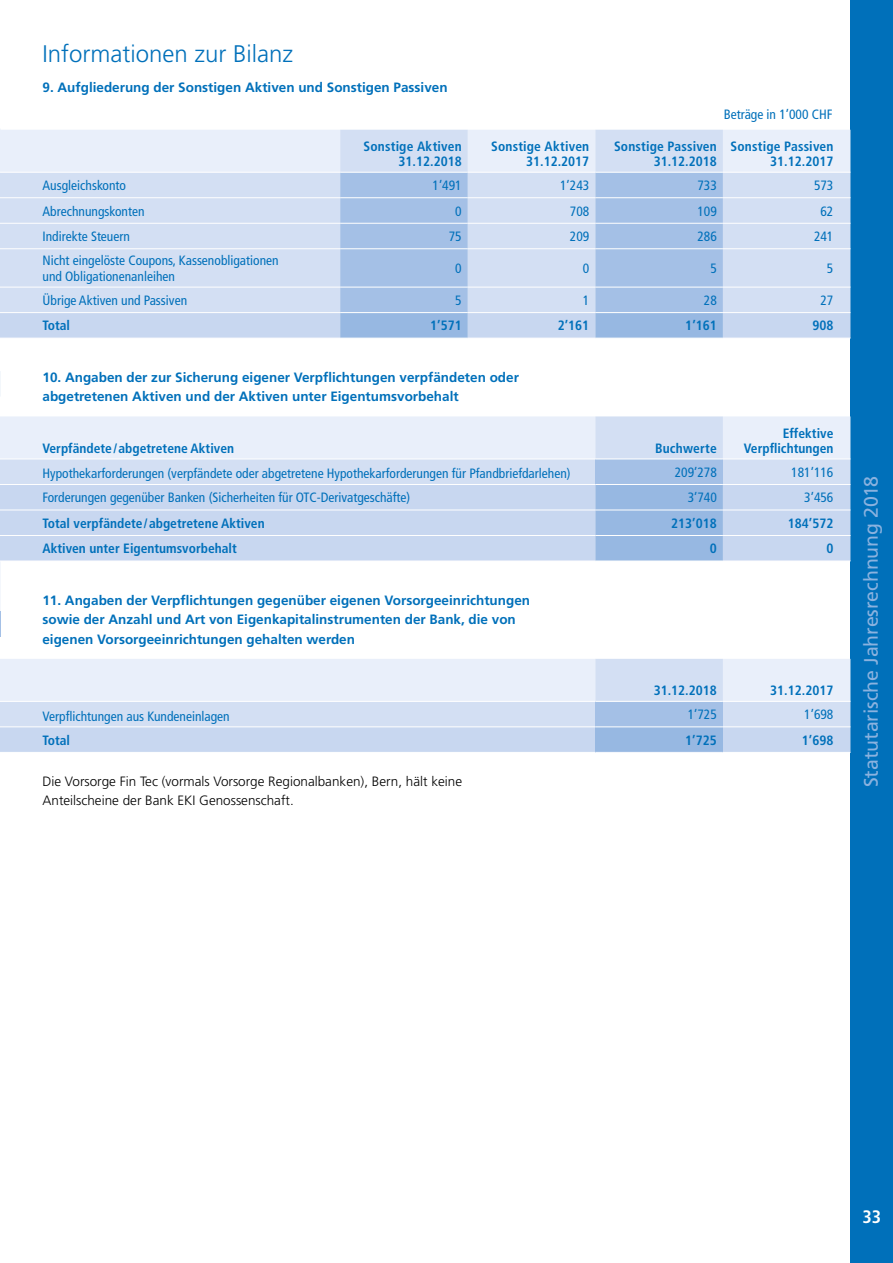
<style>
.page{position:relative;width:893px;height:1263px;background:#fff}
.page>*{position:absolute;margin:0;border:0;box-sizing:border-box;transform-origin:0 0}
.t1{font:300 24px "Frutiger LT Std";color:#0070ba}
.t2{font:19.5px "Frutiger LT Std";letter-spacing:-.005em;color:#8ab2df}
.t3{font:700 condensed 18px "Frutiger LT Std";color:#fff}
.t4{font:condensed 13.5px/16.2px "Frutiger LT Std";color:#0070ba}
.t5{font:700 13.5px/19.5px "Frutiger LT Std";color:#0070ba}
.t6{font:700 condensed 13.5px/15px "Frutiger LT Std";color:#0070ba;text-align:right}
.t7{font:300 13.5px/19.5px "Frutiger LT Std";color:#000}
</style>
<div class="page">
<div style="left:850px;top:0;width:43px;height:1263px;background:#0070ba"></div>
<svg style="left:0;top:130px;width:850px;height:177px;background:#d9e3f4"></svg>
<svg style="left:340px;top:173px;width:383px;height:134px;background:#b4caea"></svg>
<svg style="left:0;top:307px;width:850px;height:31px;background:#bccfec"></svg>
<hr style="left:0;top:172px;width:340px;height:1px;background:#fff">
<hr style="left:340px;top:172px;width:128px;height:1px;background:#fff">
<hr style="left:468px;top:172px;width:127px;height:1px;background:#fff">
<hr style="left:595px;top:172px;width:128px;height:1px;background:#fff">
<hr style="left:723px;top:172px;width:127px;height:1px;background:#fff">
<hr style="left:0;top:197px;width:340px;height:1px;background:#fff">
<hr style="left:340px;top:197px;width:128px;height:1px;background:#fff">
<hr style="left:468px;top:197px;width:127px;height:1px;background:#fff">
<hr style="left:595px;top:197px;width:128px;height:1px;background:#fff">
<hr style="left:723px;top:197px;width:127px;height:1px;background:#fff">
<hr style="left:0;top:223px;width:340px;height:1px;background:#fff">
<hr style="left:340px;top:223px;width:128px;height:1px;background:#fff">
<hr style="left:468px;top:223px;width:127px;height:1px;background:#fff">
<hr style="left:595px;top:223px;width:128px;height:1px;background:#fff">
<hr style="left:723px;top:223px;width:127px;height:1px;background:#fff">
<hr style="left:0;top:248px;width:340px;height:1px;background:#fff">
<hr style="left:340px;top:248px;width:128px;height:1px;background:#fff">
<hr style="left:468px;top:248px;width:127px;height:1px;background:#fff">
<hr style="left:595px;top:248px;width:128px;height:1px;background:#fff">
<hr style="left:723px;top:248px;width:127px;height:1px;background:#fff">
<hr style="left:0;top:287px;width:340px;height:1px;background:#fff">
<hr style="left:340px;top:287px;width:128px;height:1px;background:#fff">
<hr style="left:468px;top:287px;width:127px;height:1px;background:#fff">
<hr style="left:595px;top:287px;width:128px;height:1px;background:#fff">
<hr style="left:723px;top:287px;width:127px;height:1px;background:#fff">
<hr style="left:0;top:312px;width:340px;height:1px;background:#fff">
<hr style="left:340px;top:312px;width:128px;height:1px;background:#fff">
<hr style="left:468px;top:312px;width:127px;height:1px;background:#fff">
<hr style="left:595px;top:312px;width:128px;height:1px;background:#fff">
<hr style="left:723px;top:312px;width:127px;height:1px;background:#fff">
<svg style="left:0;top:416px;width:850px;height:68px;background:#dfe8f7"></svg>
<div style="left:595px;top:459px;width:128px;height:25px;background:#a4c0e6"></div>
<div style="left:0;top:485px;width:850px;height:76px;background:#c8d7f0"></div>
<div style="left:595px;top:485px;width:128px;height:76px;background:#97b8e2"></div>
<hr style="left:0;top:458px;width:595px;height:1px;background:#fff">
<hr style="left:595px;top:458px;width:128px;height:1px;background:#fff">
<hr style="left:723px;top:458px;width:127px;height:1px;background:#fff">
<hr style="left:0;top:510px;width:595px;height:1px;background:#fff">
<hr style="left:0;top:535px;width:595px;height:1px;background:#fff">
<hr style="left:595px;top:510px;width:128px;height:1px;background:#fff">
<hr style="left:595px;top:535px;width:128px;height:1px;background:#fff">
<hr style="left:723px;top:510px;width:127px;height:1px;background:#fff">
<hr style="left:723px;top:535px;width:127px;height:1px;background:#fff">
<svg style="left:0;top:659px;width:850px;height:67px;background:#dfe8f7"></svg>
<div style="left:595px;top:701px;width:128px;height:26px;background:#a4c0e6"></div>
<div style="left:0;top:727px;width:850px;height:25px;background:#c8d7f0"></div>
<div style="left:595px;top:727px;width:128px;height:25px;background:#97b8e2"></div>
<hr style="left:0;top:701px;width:595px;height:1px;background:#fff">
<hr style="left:595px;top:701px;width:128px;height:1px;background:#fff">
<hr style="left:723px;top:701px;width:127px;height:1px;background:#fff">
<hr style="left:595px;top:726px;width:128px;height:1px;background:#fff">
<h1 class="t1" style="left:43px;top:40px;width:252px">Informationen zur Bilanz</h1>
<p class="t5" style="left:43px;top:78px;width:407px">9. Aufgliederung der Sonstigen Aktiven und Sonstigen Passiven</p>
<p class="t4" style="left:724px;top:106px;width:110px">Beträge in 1’000 CHF</p>
<p class="t6" style="left:364px;top:139px;width:100px">Sonstige Aktiven<br>31.12.2018</p>
<p class="t6" style="left:491px;top:139px;width:100px">Sonstige Aktiven<br>31.12.2017</p>
<p class="t6" style="left:614px;top:139px;width:104px">Sonstige Passiven<br>31.12.2018</p>
<p class="t6" style="left:731px;top:139px;width:104px">Sonstige Passiven<br>31.12.2017</p>
<p class="t4" style="left:43px;top:177px;width:85px">Ausgleichskonto</p>
<p class="t4" style="left:433px;top:177px;width:31px">1’491</p>
<p class="t4" style="left:560px;top:177px;width:31px">1’243</p>
<p class="t4" style="left:697px;top:177px;width:21px">733</p>
<p class="t4" style="left:814px;top:177px;width:21px">573</p>
<p class="t4" style="left:43px;top:203px;width:104px">Abrechnungskonten</p>
<p class="t4" style="left:455px;top:203px;width:8px">0</p>
<p class="t4" style="left:570px;top:203px;width:21px">708</p>
<p class="t4" style="left:697px;top:203px;width:21px">109</p>
<p class="t4" style="left:820px;top:203px;width:14px">62</p>
<p class="t4" style="left:43px;top:228px;width:89px">Indirekte Steuern</p>
<p class="t4" style="left:449px;top:228px;width:14px">75</p>
<p class="t4" style="left:570px;top:228px;width:21px">209</p>
<p class="t4" style="left:697px;top:228px;width:21px">286</p>
<p class="t4" style="left:814px;top:228px;width:21px">241</p>
<p class="t4" style="left:43px;top:252px;width:238px">Nicht eingelöste Coupons, Kassenobligationen und Obligationenanleihen</p>
<p class="t4" style="left:455px;top:260px;width:8px">0</p>
<p class="t4" style="left:583px;top:260px;width:8px">0</p>
<p class="t4" style="left:710px;top:260px;width:8px">5</p>
<p class="t4" style="left:827px;top:260px;width:8px">5</p>
<p class="t4" style="left:43px;top:292px;width:146px">Übrige Aktiven und Passiven</p>
<p class="t4" style="left:455px;top:292px;width:8px">5</p>
<p class="t4" style="left:583px;top:292px;width:8px">1</p>
<p class="t4" style="left:704px;top:292px;width:14px">28</p>
<p class="t4" style="left:820px;top:292px;width:14px">27</p>
<p class="t6" style="left:43px;top:318px;width:29px">Total</p>
<p class="t6" style="left:430px;top:318px;width:33px">1’571</p>
<p class="t6" style="left:558px;top:318px;width:33px">2’161</p>
<p class="t6" style="left:685px;top:318px;width:33px">1’161</p>
<p class="t6" style="left:812px;top:318px;width:23px">908</p>
<p class="t5" style="left:43px;top:368px;width:478px">10. Angaben der zur Sicherung eigener Verpflichtungen verpfändeten oder abgetretenen Aktiven und der Aktiven unter Eigentumsvorbehalt</p>
<p class="t6" style="left:43px;top:441px;width:193px">Verpfändete/abgetretene Aktiven</p>
<p class="t6" style="left:655px;top:441px;width:63px">Buchwerte</p>
<p class="t6" style="left:744px;top:426px;width:91px">Effektive<br>Verpflichtungen</p>
<p class="t4" style="left:43px;top:466px;width:530px">Hypothekarforderungen (verpfändete oder abgetretene Hypothekarforderungen für Pfandbriefdarlehen)</p>
<p class="t4" style="left:675px;top:464px;width:44px">209’278</p>
<p class="t4" style="left:791px;top:464px;width:44px">181’116</p>
<p class="t4" style="left:43px;top:490px;width:369px">Forderungen gegenüber Banken (Sicherheiten für OTC-Derivatgeschäfte)</p>
<p class="t4" style="left:688px;top:490px;width:31px">3’740</p>
<p class="t4" style="left:804px;top:490px;width:31px">3’456</p>
<p class="t6" style="left:42px;top:516px;width:224px">Total verpfändete/abgetretene Aktiven</p>
<p class="t6" style="left:671px;top:516px;width:47px">213’018</p>
<p class="t6" style="left:788px;top:516px;width:47px">184’572</p>
<p class="t6" style="left:42px;top:541px;width:196px">Aktiven unter Eigentumsvorbehalt</p>
<p class="t6" style="left:710px;top:541px;width:9px">0</p>
<p class="t6" style="left:826px;top:541px;width:9px">0</p>
<p class="t5" style="left:42px;top:590px;width:489px">11. Angaben der Verpflichtungen gegenüber eigenen Vorsorgeeinrichtungen sowie der Anzahl und Art von Eigenkapitalinstrumenten der Bank, die von eigenen Vorsorgeeinrichtungen gehalten werden</p>
<p class="t6" style="left:654px;top:683px;width:65px">31.12.2018</p>
<p class="t6" style="left:770px;top:683px;width:65px">31.12.2017</p>
<p class="t4" style="left:43px;top:708px;width:189px">Verpflichtungen aus Kundeneinlagen</p>
<p class="t4" style="left:688px;top:706px;width:31px">1’725</p>
<p class="t4" style="left:804px;top:706px;width:31px">1’698</p>
<p class="t6" style="left:42px;top:732px;width:29px">Total</p>
<p class="t6" style="left:685px;top:732px;width:33px">1’725</p>
<p class="t6" style="left:802px;top:732px;width:33px">1’698</p>
<p class="t7" style="left:42px;top:771px;width:421px">Die Vorsorge Fin Tec (vormals Vorsorge Regionalbanken), Bern, hält keine<br>Anteilscheine der Bank EKI Genossenschaft.</p>
<h2 class="t2" style="left:860px;top:787px;width:312px;rotate:-90deg">Statutarische Jahresrechnung 2018</h2>
<h3 class="t3" style="left:862px;top:1206px;width:20px">33</h3>
</div>
